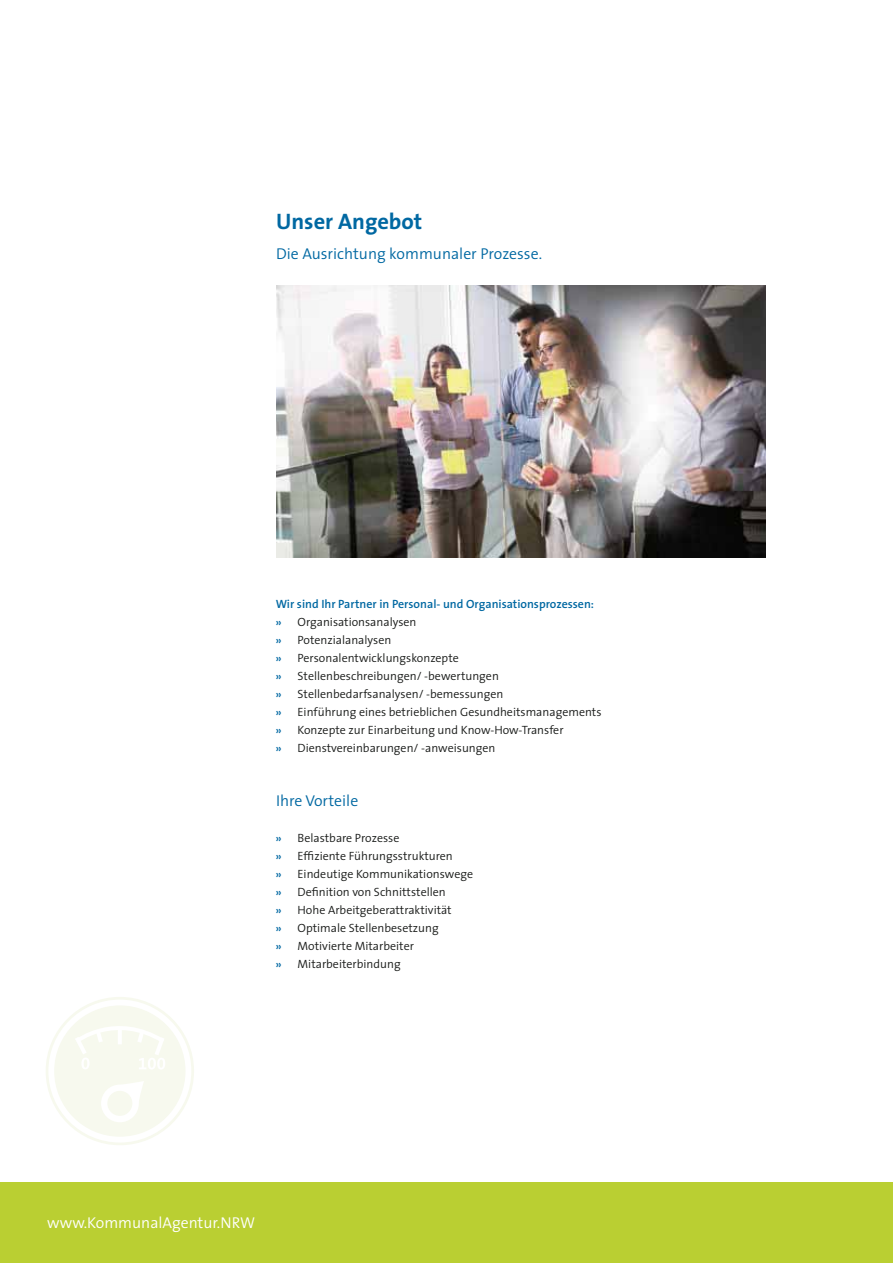
<style>
.page{position:relative;width:893px;height:1263px;background:#fff}
.page>*{position:absolute;margin:0;border:0;box-sizing:border-box;transform-origin:0 0}
.t1{font:700 22.5px "The Sans";color:#0068a2}
.t2{font:300 15.75px "The Sans";color:#0068a2}
.t3{font:300 15.75px "The Sans";color:#fff}
.t4{font:300 12px/18px "The Sans";color:#181a18}
.s1{font-weight:600;color:#0068a2}
</style>
<div class="page">
<div style="left:0;top:1182px;width:893px;height:81px;background:#bacf32"></div>
<img style="left:276px;top:285px;width:489px;height:272px">
<div style="left:54px;top:1005px;width:131px;height:132px;background:#f7f9ee;border-radius:50%"></div>
<div style="left:46px;top:997px;width:148px;height:148px;border:3px solid #f7f9ee;border-radius:50%"></div>
<div style="left:60px;top:1011px;width:120px;height:120px;border:3px solid #f7f9ee;border-radius:50%"></div>
<svg style="left:101px;top:1081px;width:43px;height:41px"></svg>
<div style="left:107px;top:1091px;width:25px;height:25px;background:#f7f9ee;border-radius:50%"></div>
<svg style="left:71px;top:1012px;width:98px;height:57px"></svg>
<h1 class="t1" style="left:276px;top:211px;width:148px">Unser Angebot</h1>
<h2 class="t2" style="left:276px;top:247px;width:267px">Die Ausrichtung kommunaler Prozesse.</h2>
<p class="t4" style="left:275px;top:596px;width:327px"><span class="s1">Wir sind Ihr Partner in Personal- und Organisationsprozessen: »</span> Organisationsanalysen<br><span class="s1">»</span> Potenzialanalysen<br><span class="s1">»</span> Personalentwicklungskonzepte<br><span class="s1">»</span> Stellenbeschreibungen/ -bewertungen<br><span class="s1">»</span> Stellenbedarfsanalysen/ -bemessungen<br><span class="s1">»</span> Einführung eines betrieblichen Gesundheitsmanagements <span class="s1">»</span> Konzepte zur Einarbeitung und Know-How-Transfer<br><span class="s1">»</span> Dienstvereinbarungen/ -anweisungen</p>
<h2 class="t2" style="left:276px;top:794px;width:84px">Ihre Vorteile</h2>
<p class="t4" style="left:275px;top:830px;width:199px"><span class="s1">»</span> Belastbare Prozesse<br><span class="s1">»</span> Effiziente Führungsstrukturen<br><span class="s1">»</span> Eindeutige Kommunikationswege <span class="s1">»</span> Definition von Schnittstellen<br><span class="s1">»</span> Hohe Arbeitgeberattraktivität<br><span class="s1">»</span> Optimale Stellenbesetzung<br><span class="s1">»</span> Motivierte Mitarbeiter<br><span class="s1">»</span> Mitarbeiterbindung</p>
<h2 class="t3" style="left:47px;top:1216px;width:210px">www.KommunalAgentur.NRW</h2>
</div>
